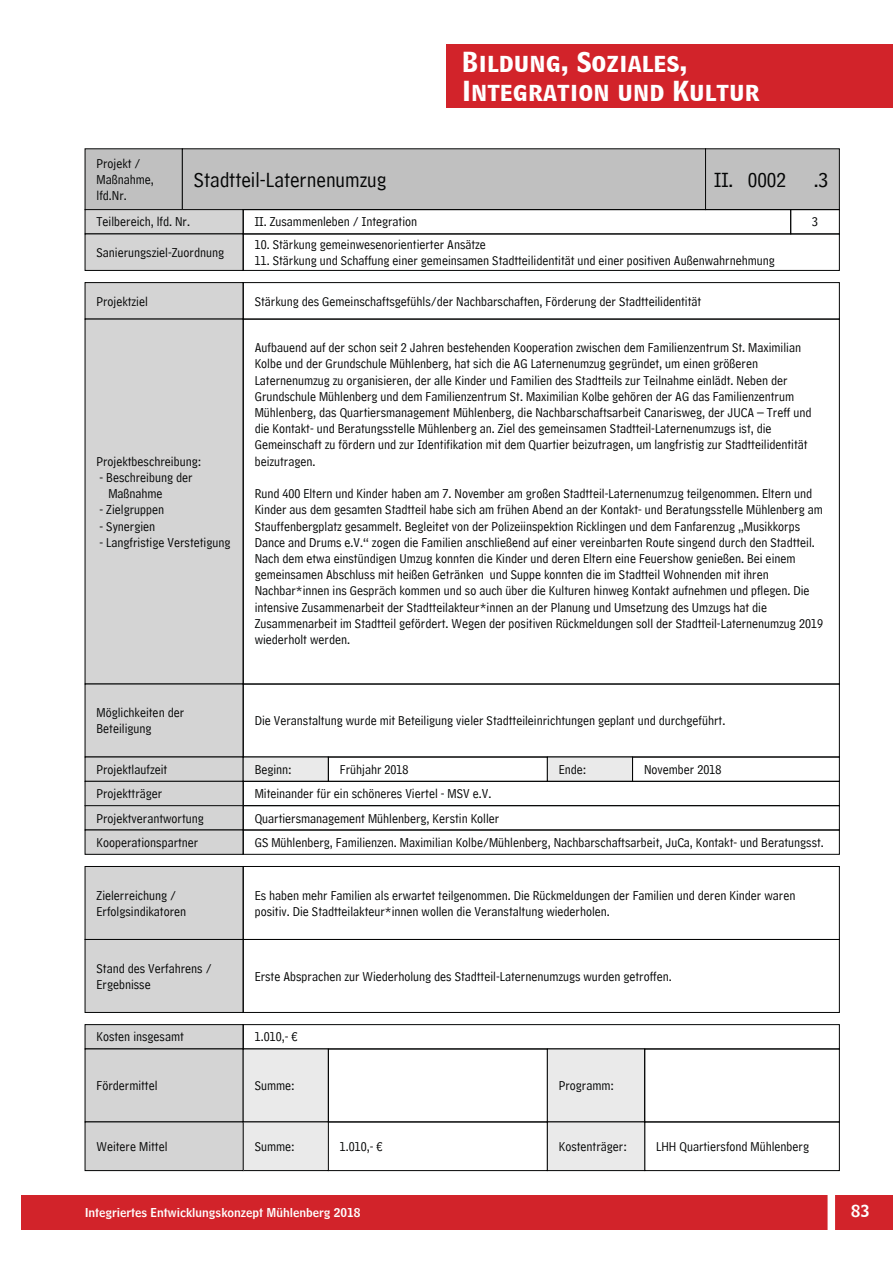
<style>
.page{position:relative;width:893px;height:1263px;background:#fff}
.page>*{position:absolute;margin:0;border:0;box-sizing:border-box;transform-origin:0 0}
.t1{font:24px/28.8px "HM Big Caps";color:#fff}
.t2{font:21.6px "HM Comment";color:#040505}
.t3{font:16.5px "HM Headline";color:#fff}
.t4{font:13.5px/16.2px "HM Comment";color:#040505}
.t5{font:12px "HM Headline";color:#fff}
.s1{color:#d7d7d7}
</style>
<div class="page">
<div style="left:446px;top:44px;width:447px;height:64px;background:#d2232a"></div>
<div style="left:21px;top:1196px;width:872px;height:34px;background:#d2232a"></div>
<div style="left:827px;top:1191px;width:8px;height:42px;background:#fff"></div>
<div style="left:85px;top:149px;width:97px;height:61px;background:#c0c0c0"></div>
<div style="left:182px;top:149px;width:523px;height:61px;background:#c0c0c0"></div>
<div style="left:705px;top:149px;width:134px;height:61px;background:#c0c0c0"></div>
<div style="left:705px;top:148px;width:135px;height:62px;border:1px solid #040505"></div>
<div style="left:85px;top:210px;width:158px;height:24px;background:#d4d4d4"></div>
<div style="left:85px;top:209px;width:158px;height:25px;border:1px solid #040505"></div>
<div style="left:243px;top:209px;width:548px;height:25px;border:1px solid #040505"></div>
<div style="left:790px;top:209px;width:50px;height:25px;border:1px solid #040505"></div>
<div style="left:85px;top:234px;width:158px;height:36px;background:#d4d4d4"></div>
<div style="left:85px;top:234px;width:158px;height:37px;border:1px solid #040505"></div>
<div style="left:243px;top:234px;width:597px;height:37px;border:1px solid #040505"></div>
<div style="left:85px;top:283px;width:158px;height:36px;background:#d4d4d4"></div>
<div style="left:85px;top:282px;width:158px;height:37px;border:1px solid #040505"></div>
<div style="left:243px;top:282px;width:597px;height:37px;border:1px solid #040505"></div>
<div style="left:85px;top:319px;width:158px;height:365px;background:#d4d4d4"></div>
<div style="left:85px;top:684px;width:158px;height:73px;background:#d4d4d4"></div>
<div style="left:85px;top:684px;width:158px;height:73px;border:1px solid #040505"></div>
<div style="left:243px;top:684px;width:597px;height:73px;border:1px solid #040505"></div>
<div style="left:85px;top:757px;width:158px;height:24px;background:#d4d4d4"></div>
<div style="left:243px;top:757px;width:85px;height:24px;background:#eaeaea"></div>
<div style="left:547px;top:757px;width:85px;height:24px;background:#eaeaea"></div>
<div style="left:85px;top:781px;width:158px;height:25px;background:#d4d4d4"></div>
<div style="left:85px;top:781px;width:158px;height:25px;border:1px solid #040505"></div>
<div style="left:243px;top:781px;width:597px;height:25px;border:1px solid #040505"></div>
<div style="left:85px;top:806px;width:158px;height:24px;background:#d4d4d4"></div>
<div style="left:85px;top:805px;width:158px;height:25px;border:1px solid #040505"></div>
<div style="left:243px;top:805px;width:597px;height:25px;border:1px solid #040505"></div>
<div style="left:85px;top:830px;width:158px;height:24px;background:#d4d4d4"></div>
<div style="left:85px;top:830px;width:158px;height:25px;border:1px solid #040505"></div>
<div style="left:243px;top:830px;width:597px;height:25px;border:1px solid #040505"></div>
<div style="left:85px;top:1025px;width:158px;height:24px;background:#d4d4d4"></div>
<div style="left:85px;top:1024px;width:158px;height:25px;border:1px solid #040505"></div>
<div style="left:243px;top:1024px;width:597px;height:25px;border:1px solid #040505"></div>
<div style="left:85px;top:1049px;width:158px;height:73px;background:#d4d4d4"></div>
<div style="left:85px;top:1049px;width:158px;height:73px;border:1px solid #040505"></div>
<div style="left:243px;top:1049px;width:85px;height:73px;background:#eaeaea"></div>
<div style="left:243px;top:1049px;width:86px;height:73px;border:1px solid #040505"></div>
<div style="left:328px;top:1049px;width:220px;height:73px;border:1px solid #040505"></div>
<div style="left:547px;top:1049px;width:98px;height:73px;background:#eaeaea"></div>
<div style="left:547px;top:1049px;width:98px;height:73px;border:1px solid #040505"></div>
<div style="left:644px;top:1049px;width:196px;height:73px;border:1px solid #040505"></div>
<div style="left:85px;top:866px;width:158px;height:73px;background:#d4d4d4"></div>
<div style="left:85px;top:866px;width:158px;height:74px;border:1px solid #040505"></div>
<div style="left:243px;top:866px;width:597px;height:74px;border:1px solid #040505"></div>
<div style="left:85px;top:939px;width:158px;height:73px;background:#d4d4d4"></div>
<div style="left:85px;top:939px;width:158px;height:74px;border:1px solid #040505"></div>
<div style="left:243px;top:939px;width:597px;height:74px;border:1px solid #040505"></div>
<div style="left:328px;top:1122px;width:220px;height:49px;border:1px solid #040505"></div>
<div style="left:243px;top:1122px;width:85px;height:49px;background:#eaeaea"></div>
<div style="left:243px;top:1122px;width:86px;height:49px;border:1px solid #040505"></div>
<div style="left:85px;top:1122px;width:158px;height:49px;background:#d4d4d4"></div>
<div style="left:85px;top:1122px;width:158px;height:49px;border:1px solid #040505"></div>
<div style="left:644px;top:1122px;width:196px;height:49px;border:1px solid #040505"></div>
<div style="left:547px;top:1122px;width:98px;height:49px;background:#eaeaea"></div>
<div style="left:547px;top:1122px;width:98px;height:49px;border:1px solid #040505"></div>
<p class="t4" style="left:97px;top:156px;width:59px">Projekt /<br>Maßnahme, lfd.Nr.</p>
<h1 class="t1" style="left:462px;top:50px;width:299px">Bildung, Soziales,<br>Integration und Kultur</h1>
<h2 class="t2" style="left:194px;top:172px;width:194px">Stadtteil-Laternenumzug</h2>
<h2 class="t2" style="left:714px;top:172px;width:73px">II. 0002</h2>
<h2 class="t2" style="left:814px;top:172px;width:16px">.3</h2>
<p class="t4" style="left:97px;top:215px;width:95px">Teilbereich, lfd. Nr.</p>
<p class="t4" style="left:255px;top:215px;width:164px">II. Zusammenleben / Integration</p>
<p class="t4" style="left:812px;top:215px;width:8px">3</p>
<p class="t4" style="left:97px;top:245px;width:129px">Sanierungsziel-Zuordnung</p>
<p class="t4" style="left:255px;top:237px;width:233px">10. Stärkung gemeinwesenorientierter Ansätze</p>
<p class="t4" style="left:255px;top:253px;width:521px">11. Stärkung und Schaffung einer gemeinsamen Stadtteilidentität und einer positiven Außenwahrnehmung</p>
<p class="t4" style="left:97px;top:294px;width:53px">Projektziel</p>
<p class="t4" style="left:255px;top:294px;width:448px">Stärkung des Gemeinschaftsgefühls/der Nachbarschaften, Förderung der Stadtteilidentität</p>
<p class="t4" style="left:97px;top:454px;width:106px">Projektbeschreibung:</p>
<p class="t4" style="left:100px;top:470px;width:95px">- Beschreibung der<br><span class="s1">Z</span> Maßnahme</p>
<p class="t4" style="left:100px;top:503px;width:66px">- Zielgruppen</p>
<p class="t4" style="left:100px;top:519px;width:57px">- Synergien</p>
<p class="t4" style="left:100px;top:535px;width:132px">- Langfristige Verstetigung</p>
<p class="t4" style="left:255px;top:340px;width:558px">Aufbauend auf der schon seit 2 Jahren bestehenden Kooperation zwischen dem Familienzentrum St. Maximilian Kolbe und der Grundschule Mühlenberg, hat sich die AG Laternenumzug gegründet, um einen größeren Laternenumzug zu organisieren, der alle Kinder und Familien des Stadtteils zur Teilnahme einlädt. Neben der Grundschule Mühlenberg und dem Familienzentrum St. Maximilian Kolbe gehören der AG das Familienzentrum Mühlenberg, das Quartiersmanagement Mühlenberg, die Nachbarschaftsarbeit Canarisweg, der JUCA – Treff und die Kontakt- und Beratungsstelle Mühlenberg an. Ziel des gemeinsamen Stadtteil-Laternenumzugs ist, die Gemeinschaft zu fördern und zur Identifikation mit dem Quartier beizutragen, um langfristig zur Stadtteilidentität beizutragen.</p>
<p class="t4" style="left:255px;top:486px;width:570px">Rund 400 Eltern und Kinder haben am 7. November am großen Stadtteil-Laternenumzug teilgenommen. Eltern und Kinder aus dem gesamten Stadtteil habe sich am frühen Abend an der Kontakt- und Beratungsstelle Mühlenberg am Stauffenbergplatz gesammelt. Begleitet von der Polizeiinspektion Ricklingen und dem Fanfarenzug „Musikkorps Dance and Drums e.V.“ zogen die Familien anschließend auf einer vereinbarten Route singend durch den Stadtteil.<br>Nach dem etwa einstündigen Umzug konnten die Kinder und deren Eltern eine Feuershow genießen. Bei einem gemeinsamen Abschluss mit heißen Getränken und Suppe konnten die im Stadtteil Wohnenden mit ihren Nachbar*innen ins Gespräch kommen und so auch über die Kulturen hinweg Kontakt aufnehmen und pflegen. Die intensive Zusammenarbeit der Stadtteilakteur*innen an der Planung und Umsetzung des Umzugs hat die Zusammenarbeit im Stadtteil gefördert. Wegen der positiven Rückmeldungen soll der Stadtteil-Laternenumzug 2019 wiederholt werden.</p>
<p class="t4" style="left:97px;top:705px;width:89px">Möglichkeiten der<br>Beteiligung</p>
<p class="t4" style="left:255px;top:714px;width:472px">Die Veranstaltung wurde mit Beteiligung vieler Stadtteileinrichtungen geplant und durchgeführt.</p>
<p class="t4" style="left:97px;top:762px;width:72px">Projektlaufzeit</p>
<p class="t4" style="left:255px;top:762px;width:39px">Beginn:</p>
<p class="t4" style="left:340px;top:762px;width:70px">Frühjahr 2018</p>
<p class="t4" style="left:559px;top:762px;width:29px">Ende:</p>
<p class="t4" style="left:644px;top:762px;width:79px">November 2018</p>
<p class="t4" style="left:97px;top:787px;width:67px">Projektträger</p>
<p class="t4" style="left:255px;top:787px;width:238px">Miteinander für ein schöneres Viertel - MSV e.V.</p>
<p class="t4" style="left:97px;top:811px;width:109px">Projektverantwortung</p>
<p class="t4" style="left:255px;top:811px;width:246px">Quartiersmanagement Mühlenberg, Kerstin Koller</p>
<p class="t4" style="left:97px;top:835px;width:103px">Kooperationspartner</p>
<p class="t4" style="left:255px;top:835px;width:571px">GS Mühlenberg, Familienzen. Maximilian Kolbe/Mühlenberg, Nachbarschaftsarbeit, JuCa, Kontakt- und Beratungsst.</p>
<p class="t4" style="left:97px;top:888px;width:91px">Zielerreichung /<br>Erfolgsindikatoren</p>
<p class="t4" style="left:255px;top:888px;width:542px">Es haben mehr Familien als erwartet teilgenommen. Die Rückmeldungen der Familien und deren Kinder waren positiv. Die Stadtteilakteur*innen wollen die Veranstaltung wiederholen.</p>
<p class="t4" style="left:97px;top:961px;width:117px">Stand des Verfahrens /<br>Ergebnisse</p>
<p class="t4" style="left:255px;top:969px;width:419px">Erste Absprachen zur Wiederholung des Stadtteil-Laternenumzugs wurden getroffen.</p>
<p class="t4" style="left:97px;top:1030px;width:89px">Kosten insgesamt</p>
<p class="t4" style="left:255px;top:1030px;width:44px">1.010,- €</p>
<p class="t4" style="left:97px;top:1078px;width:62px">Fördermittel</p>
<p class="t4" style="left:255px;top:1078px;width:42px">Summe:</p>
<p class="t4" style="left:559px;top:1078px;width:57px">Programm:</p>
<p class="t4" style="left:97px;top:1139px;width:72px">Weitere Mittel</p>
<p class="t4" style="left:255px;top:1139px;width:42px">Summe:</p>
<p class="t4" style="left:340px;top:1139px;width:44px">1.010,- €</p>
<p class="t4" style="left:559px;top:1139px;width:70px">Kostenträger:</p>
<p class="t4" style="left:656px;top:1139px;width:154px">LHH Quartiersfond Mühlenberg</p>
<p class="t5" style="left:85px;top:1208px;width:277px">Integriertes Entwicklungskonzept Mühlenberg 2018</p>
<p class="t3" style="left:851px;top:1205px;width:20px">83</p>
</div>
